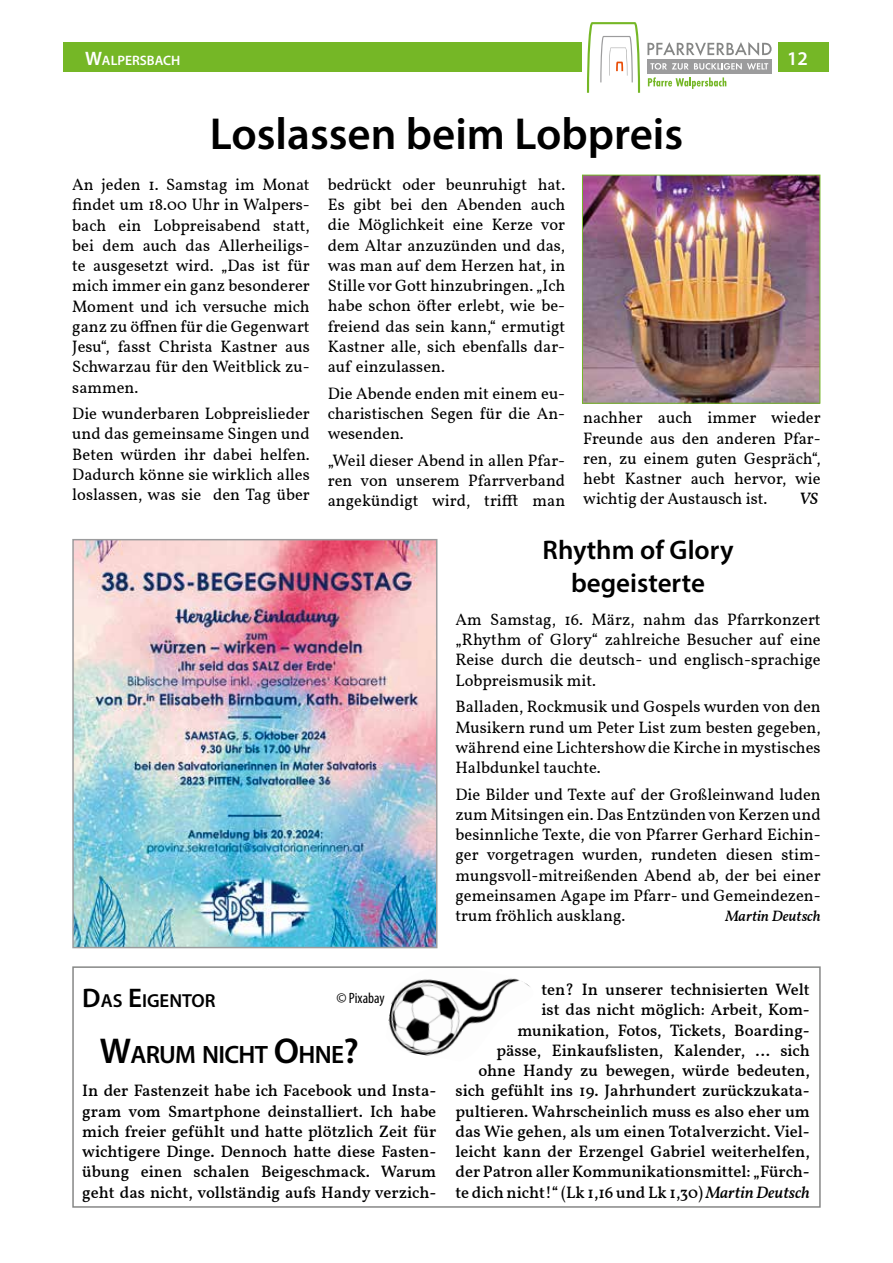
<style>
.page{position:relative;width:893px;height:1263px;background:#fff}
.page>*{position:absolute;margin:0;border:0;box-sizing:border-box;transform-origin:0 0}
.t1{font:600 45px "Myriad Pro";color:#000}
.t2{font:600 27px/32.4px "Myriad Pro";color:#000;text-align:center}
.t3{font:600 25.2px "Myriad Pro";letter-spacing:-.03em;color:#000}
.t4{font:600 19.5px "Myriad Pro";color:#fff}
.t5{font:600 18.9px "Myriad Pro";color:#000}
.t6{font:16.5px/20.2px "Vollkorn";color:#000;text-align:justify}
.t7{font:500 16.5px/20.2px "Vollkorn";color:#000;text-align:justify}
.t8{font:italic 500 16.5px "Vollkorn";color:#000}
.t9{font:italic 500 15px "Vollkorn";color:#000}
.t10{font:condensed 15px "Myriad Pro";color:#000}
.t11{font:600 13.65px "Myriad Pro";color:#fff}
.s1{font-size:19.5px}
.s2{font-size:27px}
.s3{font-size:36px}
.s4{font-style:italic}
</style>
<div class="page">
<div style="left:64px;top:43px;width:765px;height:29px;background:#75b726"></div>
<div style="left:583px;top:22px;width:195px;height:71px;background:#fff"></div>
<div style="left:647px;top:59px;width:125px;height:15px;background:#9c9c9d"></div>
<svg style="left:650px;top:63px;width:118px;height:7px"></svg>
<svg style="left:647px;top:42px;width:125px;height:14px"></svg>
<svg style="left:587px;top:22px;width:53px;height:71px"></svg>
<svg style="left:648px;top:77px;width:78px;height:12px"></svg>
<img style="left:388px;top:978px;width:142px;height:78px">
<div style="left:72px;top:966px;width:749px;height:242px;border:2px solid #868786"></div>
<img style="left:75px;top:542px;width:359px;height:403px">
<div style="left:72px;top:539px;width:365px;height:409px;border:2px solid #9c9c9d"></div>
<img style="left:584px;top:177px;width:234px;height:225px">
<div style="left:582px;top:175px;width:238px;height:229px;border:1px solid #75b726"></div>
<p class="t11" style="left:85px;top:51px;width:97px"><span class="s1">W</span>ALPERSBACH</p>
<p class="t4" style="left:787px;top:46px;width:22px">12</p>
<h1 class="t1" style="left:210px;top:105px;width:475px">Loslassen beim Lobpreis</h1>
<p class="t6" style="left:72px;top:173px;width:239px">An jeden 1. Samstag im Monat findet um 18.00 Uhr in Walpers&shy;bach ein Lobpreisabend statt, bei dem auch das Allerheiligs&shy;te ausgesetzt wird. „Das ist für mich immer ein ganz besonderer Moment und ich versuche mich ganz zu öffnen für die Gegenwart Jesu“, fasst Christa Kastner aus Schwarzau für den Weitblick zu&shy;sammen.</p>
<p class="t6" style="left:72px;top:402px;width:239px">Die wunderbaren Lobpreislieder und das gemeinsame Singen und Beten würden ihr dabei helfen.<br>Dadurch könne sie wirklich alles loslassen, was sie den Tag über</p>
<p class="t6" style="left:328px;top:173px;width:239px">bedrückt oder beunruhigt hat.<br>Es gibt bei den Abenden auch die Möglichkeit eine Kerze vor dem Altar anzuzünden und das, was man auf dem Herzen hat, in Stille vor Gott hinzubringen. „Ich habe schon öfter erlebt, wie be&shy;freiend das sein kann,“ ermutigt Kastner alle, sich ebenfalls dar&shy;auf einzulassen.</p>
<p class="t6" style="left:328px;top:382px;width:239px">Die Abende enden mit einem eu&shy;charistischen Segen für die An&shy;wesenden.</p>
<p class="t6" style="left:328px;top:449px;width:239px">„Weil dieser Abend in allen Pfar&shy;ren von unserem Pfarrverband angekündigt wird, trifft man</p>
<p class="t6" style="left:583px;top:407px;width:239px">nachher auch immer wieder Freunde aus den anderen Pfar&shy;ren, zu einem guten Gespräch“, hebt Kastner auch hervor, wie wichtig der Austausch ist.</p>
<p class="t8" style="left:799px;top:487px;width:20px">VS</p>
<h2 class="t2" style="left:543px;top:533px;width:192px">Rhythm of Glory begeisterte</h2>
<p class="t6" style="left:455px;top:608px;width:367px">Am Samstag, 16. März, nahm das Pfarrkonzert „Rhythm of Glory“ zahlreiche Besucher auf eine Reise durch die deutsch- und englisch-sprachige Lobpreismusik mit.</p>
<p class="t6" style="left:455px;top:695px;width:367px">Balladen, Rockmusik und Gospels wurden von den Musikern rund um Peter List zum besten gegeben, während eine Lichtershow die Kirche in mystisches Halbdunkel tauchte.</p>
<p class="t6" style="left:455px;top:783px;width:367px">Die Bilder und Texte auf der Großleinwand luden zum Mitsingen ein. Das Entzünden von Kerzen und besinnliche Texte, die von Pfarrer Gerhard Eichin&shy;ger vorgetragen wurden, rundeten diesen stim&shy;mungsvoll-mitreißenden Abend ab, der bei einer gemeinsamen Agape im Pfarr- und Gemeindezen&shy;trum fröhlich ausklang.</p>
<p class="t9" style="left:725px;top:905px;width:97px">Martin Deutsch</p>
<p class="t5" style="left:82px;top:989px;width:135px"><span class="s2">D</span>AS <span class="s2">E</span>IGENTOR</p>
<h3 class="t3" style="left:100px;top:1039px;width:260px"><span class="s3">W</span>ARUM NICHT <span class="s3">O</span>HNE<span class="s3">?</span></h3>
<p class="t7" style="left:82px;top:1080px;width:356px">In der Fastenzeit habe ich Facebook und Insta&shy;gram vom Smartphone deinstalliert. Ich habe mich freier gefühlt und hatte plötzlich Zeit für wichtigere Dinge. Dennoch hatte diese Fasten&shy;übung einen schalen Beigeschmack. Warum geht das nicht, vollständig aufs Handy verzich-</p>
<p class="t10" style="left:336px;top:989px;width:50px">© Pixabay</p>
<p class="t7" style="left:455px;top:978px;width:356px;text-align:right">ten? In unserer technisierten Welt<br>ist das nicht möglich: Arbeit, Kom&shy;munikation, Fotos, Tickets, Boarding-<br>pässe, Einkaufslisten, Kalender, … sich ohne Handy zu bewegen, würde bedeuten, sich gefühlt ins 19. Jahrhundert zurückzukata&shy;pultieren. Wahrscheinlich muss es also eher um das Wie gehen, als um einen Totalverzicht. Viel&shy;leicht kann der Erzengel Gabriel weiterhelfen, der Patron aller Kommunikationsmittel: „Fürch&shy;te dich nicht!“ (Lk 1,16 und Lk 1,30) <span class="s4">Martin Deutsch</span></p>
</div>
